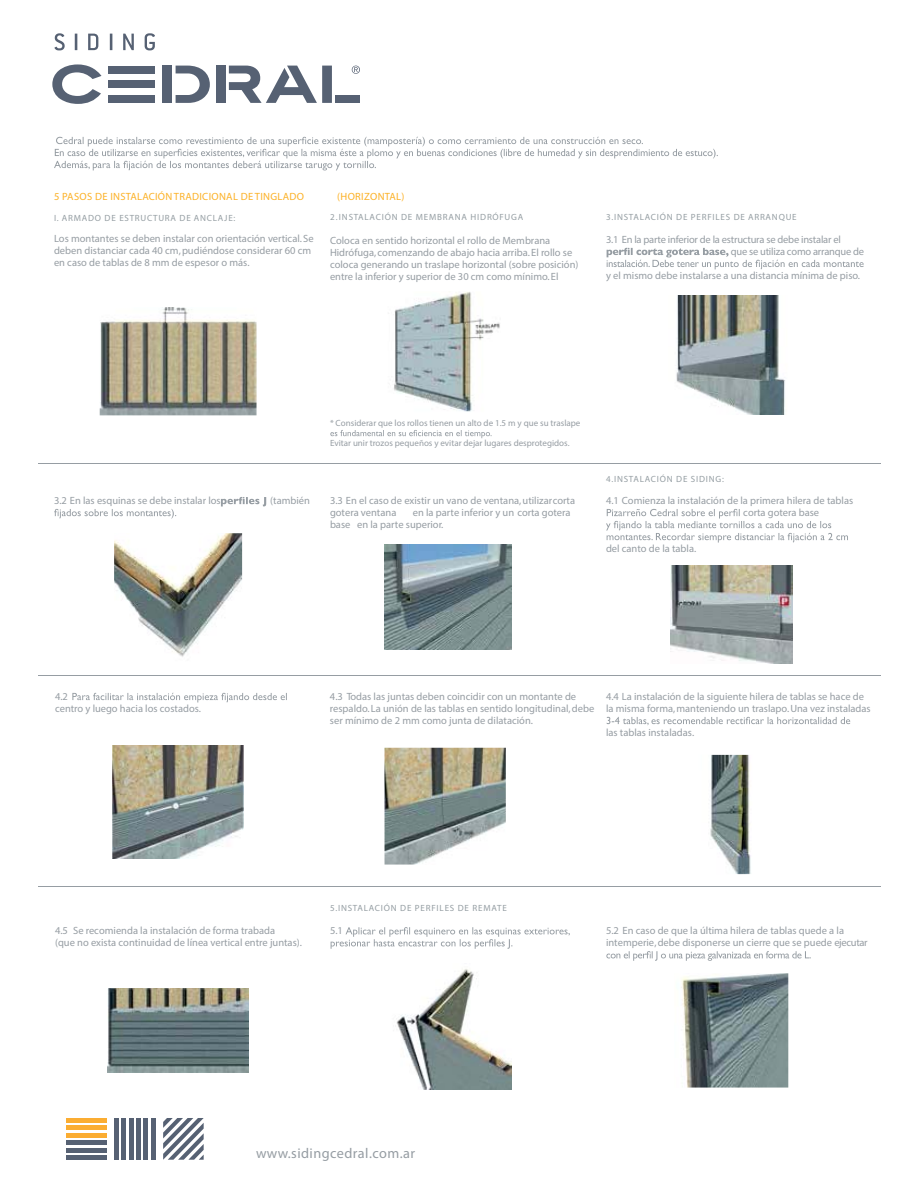
<style>
.page{position:relative;width:918px;height:1188px;background:#fff}
.page>*{position:absolute;margin:0;border:0;box-sizing:border-box;transform-origin:0 0}
.t1{font:14.25px "Gill Sans";letter-spacing:.03em;color:#969da3}
.t2{font:10.5px/12px "Gill Sans";color:#969da3}
.t3{font:10.5px/12px "Gill Sans";letter-spacing:-.02em;color:#969da3}
.t4{font:10.5px "Gill Sans";letter-spacing:.03em;color:#fcb126}
.t5{font:300 10.5px "Gill Sans";letter-spacing:.03em;color:#fcb126}
.t6{font:600 10.5px "Gill Sans";color:#969da3}
.t7{font:600 9px "Gill Sans";letter-spacing:.09em;color:#959ea3}
.t8{font:9px "Gill Sans";color:#969da3}
.s1{font-weight:600}
.s2{font-weight:700}
</style>
<div class="page">
<img style="left:100px;top:307px;width:157px;height:108px">
<img style="left:394px;top:292px;width:106px;height:120px">
<svg style="left:330px;top:430px;width:162px;height:8px"></svg>
<svg style="left:607px;top:248px;width:257px;height:21px"></svg>
<img style="left:676px;top:295px;width:109px;height:119px">
<svg style="left:221px;top:497px;width:45px;height:10px"></svg>
<svg style="left:54px;top:509px;width:122px;height:10px"></svg>
<img style="left:114px;top:533px;width:128px;height:124px">
<img style="left:385px;top:545px;width:127px;height:105px">
<svg style="left:72px;top:693px;width:215px;height:9px"></svg>
<img style="left:113px;top:745px;width:130px;height:113px">
<svg style="left:606px;top:509px;width:242px;height:34px"></svg>
<img style="left:670px;top:565px;width:122px;height:98px">
<svg style="left:607px;top:717px;width:243px;height:8px"></svg>
<img style="left:385px;top:748px;width:121px;height:117px">
<img style="left:710px;top:755px;width:41px;height:119px">
<img style="left:108px;top:988px;width:141px;height:84px">
<svg style="left:331px;top:927px;width:239px;height:22px"></svg>
<svg style="left:606px;top:951px;width:205px;height:10px"></svg>
<img style="left:396px;top:969px;width:115px;height:121px">
<img style="left:681px;top:973px;width:107px;height:115px">
<hr style="left:38px;top:463px;width:842px;height:1px;background:#969da3">
<hr style="left:38px;top:675px;width:842px;height:1px;background:#969da3">
<hr style="left:38px;top:886px;width:842px;height:1px;background:#969da3">
<hr style="left:66px;top:1118px;width:40px;height:4px;background:#fbad32">
<hr style="left:66px;top:1126px;width:40px;height:4px;background:#fbad32">
<hr style="left:66px;top:1133px;width:40px;height:4px;background:#fbad32">
<hr style="left:66px;top:1141px;width:40px;height:4px;background:#566173">
<hr style="left:66px;top:1148px;width:40px;height:4px;background:#566173">
<hr style="left:66px;top:1156px;width:40px;height:4px;background:#566173">
<hr style="left:115px;top:1118px;width:4px;height:42px;background:#566173">
<hr style="left:122px;top:1118px;width:4px;height:42px;background:#566173">
<hr style="left:129px;top:1118px;width:4px;height:42px;background:#566173">
<hr style="left:136px;top:1118px;width:4px;height:42px;background:#566173">
<hr style="left:144px;top:1118px;width:4px;height:42px;background:#566173">
<hr style="left:151px;top:1118px;width:4px;height:42px;background:#566173">
<svg style="left:163px;top:1118px;width:41px;height:42px"></svg>
<svg style="left:54px;top:137px;width:664px;height:33px"></svg>
<svg style="left:54px;top:33px;width:11px;height:17px"></svg>
<svg style="left:75px;top:34px;width:2px;height:16px"></svg>
<svg style="left:88px;top:34px;width:10px;height:16px"></svg>
<svg style="left:110px;top:34px;width:2px;height:16px"></svg>
<svg style="left:123px;top:34px;width:11px;height:16px"></svg>
<svg style="left:145px;top:33px;width:10px;height:17px"></svg>
<svg style="left:52px;top:64px;width:49px;height:40px"></svg>
<div style="left:216px;top:66px;width:10px;height:37px;background:#566173"></div>
<div style="left:162px;top:66px;width:10px;height:37px;background:#566173"></div>
<svg style="left:176px;top:66px;width:34px;height:37px"></svg>
<div style="left:108px;top:66px;width:46px;height:7px;background:#566173"></div>
<div style="left:108px;top:95px;width:46px;height:8px;background:#566173"></div>
<div style="left:108px;top:80px;width:46px;height:8px;background:#566173"></div>
<div style="left:335px;top:95px;width:25px;height:8px;background:#566173"></div>
<svg style="left:229px;top:66px;width:103px;height:37px"></svg>
<svg style="left:352px;top:66px;width:8px;height:8px"></svg>
<p class="t4" style="left:54px;top:192px;width:252px">5 PASOS DE INSTALACIÓN TRADICIONAL DE TINGLADO</p>
<p class="t5" style="left:337px;top:192px;width:69px">(HORIZONTAL)</p>
<p class="t7" style="left:54px;top:212px;width:183px">I. ARMADO DE ESTRUCTURA DE ANCLAJE:</p>
<p class="t2" style="left:54px;top:233px;width:261px">Los montantes se deben instalar con orientación vertical. Se deben distanciar cada 40 cm, pudiéndose considerar 60 cm en caso de tablas de 8 mm de espesor o más.</p>
<p class="t7" style="left:330px;top:212px;width:195px">2.INSTALACIÓN DE MEMBRANA HIDRÓFUGA</p>
<p class="t2" style="left:330px;top:236px;width:250px">Coloca en sentido horizontal el rollo de Membrana Hidrófuga, comenzando de abajo hacia arriba. El rollo se coloca generando un traslape horizontal (sobre posición) entre la inferior y superior de 30 cm como mínimo. El</p>
<p class="t7" style="left:606px;top:212px;width:192px">3.INSTALACIÓN DE PERFILES DE ARRANQUE</p>
<p class="t3" style="left:731px;top:235px;width:135px;text-indent:-125px"><span class="s1">3.1</span> En la parte inferior de la estructura se debe instalar el<br>que se utiliza como arranque de</p>
<p class="t2" style="left:606px;top:271px;width:256px">y el mismo debe instalarse a una distancia mínima de piso.</p>
<p class="t8" style="left:330px;top:420px;width:252px">* Considerar que los rollos tienen un alto de 1.5 m y que su traslape</p>
<p class="t8" style="left:330px;top:440px;width:241px">Evitar unir trozos pequeños y evitar dejar lugares desprotegidos.</p>
<p class="t2" style="left:54px;top:496px;width:168px"><span class="s1">3.2</span> En las esquinas se debe instalar los</p>
<p class="t2" style="left:270px;top:496px;width:41px">(también</p>
<p class="t2" style="left:330px;top:496px;width:247px"><span class="s1">3.3</span> En el caso de existir un vano de ventana, utilizar <span class="s2">corta gotera ventana</span></p>
<p class="t2" style="left:330px;top:508px;width:242px;text-indent:83px">en la parte inferior y un <span class="s2">corta gotera base</span> en la parte superior.</p>
<p class="t7" style="left:606px;top:473px;width:120px">4.INSTALACIÓN DE SIDING:</p>
<p class="t2" style="left:743px;top:496px;width:111px;text-indent:-137px"><span class="s1">4.1</span> Comienza la instalación de la primera hilera de tablas <span class="s2">corta gotera base</span></p>
<p class="t2" style="left:606px;top:544px;width:92px">del canto de la tabla.</p>
<p class="t2" style="left:55px;top:692px;width:148px"><span class="s1">4.2<br></span>centro y luego hacia los costados.</p>
<p class="t2" style="left:330px;top:692px;width:266px"><span class="s1">4.3</span> Todas las juntas deben coincidir con un montante de respaldo. La unión de las tablas en sentido longitudinal, debe ser mínimo de 2 mm como junta de dilatación.</p>
<p class="t2" style="left:606px;top:692px;width:266px"><span class="s1">4.4</span> La instalación de la siguiente hilera de tablas se hace de la misma forma, manteniendo un traslapo. Una vez instaladas</p>
<p class="t2" style="left:606px;top:728px;width:90px">las tablas instaladas.</p>
<p class="t2" style="left:55px;top:926px;width:248px"><span class="s1">4.5</span> Se recomienda la instalación de forma trabada<br>(que no exista continuidad de línea vertical entre juntas).</p>
<p class="t7" style="left:330px;top:902px;width:178px">5.INSTALACIÓN DE PERFILES DE REMATE</p>
<p class="t6" style="left:330px;top:925px;width:14px">5.1</p>
<p class="t2" style="left:606px;top:926px;width:263px"><span class="s1">5.2</span> En caso de que la última hilera de tablas quede a la intemperie, debe disponerse un cierre que se puede ejecutar</p>
<p class="t1" style="left:256px;top:1148px;width:161px">www.sidingcedral.com.ar</p>
</div>
